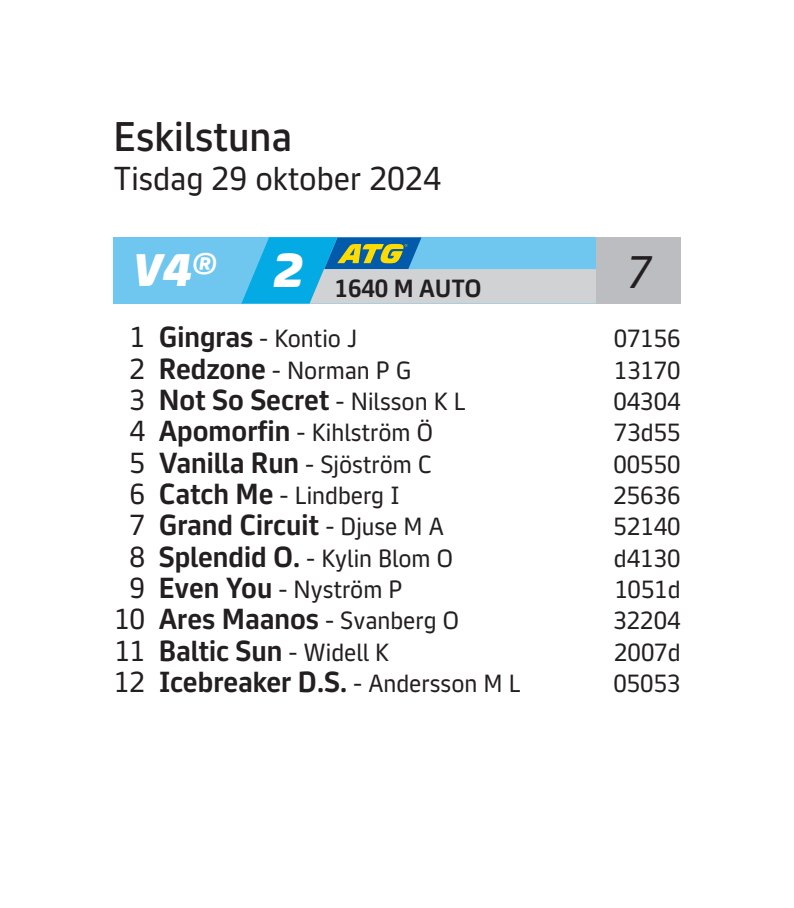
<style>
.page{position:relative;width:794px;height:908px;background:#fff}
.page>*{position:absolute;margin:0;border:0;box-sizing:border-box;transform-origin:0 0}
.t1{font:46px "ATG Rubrik";color:#fff}
.t2{font:44px "ATG Rubrik";color:#fff}
.t3{font:italic 44px "ATG Text";color:#231f20}
.t4{font:500 40px "ATG Text";color:#231f20}
.t5{font:32px "ATG Text";color:#231f20}
.HorseAndRider{font:700 28px "ATG Text";color:#231f20}
.S_REKORD{font:28px "ATG Text";color:#231f20}
.HorseAndRider-2{font:24px "ATG Text";color:#231f20}
.S_REKORD-2{font:24px "ATG Text";color:#231f20}
.t6{font:700 24px "ATG Text";color:#231f20}
.s1{font-weight:700;font-size:28px}
.s2{font-weight:400;font-size:24px}
</style>
<div class="page">
<div style="left:595px;top:237px;width:85px;height:66px;background:#bcbdc0"></div>
<svg style="left:113px;top:237px;width:483px;height:66px"></svg>
<p class="t4" style="left:113px;top:113px;width:180px">Eskilstuna</p>
<p class="t5" style="left:113px;top:159px;width:329px">Tisdag 29 oktober 2024</p>
<p class="t2" style="left:134px;top:244px;width:83px">V4®</p>
<p class="t1" style="left:274px;top:243px;width:30px">2</p>
<p class="t6" style="left:334px;top:274px;width:149px">1640 M AUTO</p>
<p class="t3" style="left:626px;top:246px;width:26px">7</p>
<p class="S_REKORD" style="left:129px;top:320px;width:17px">1</p>
<p class="HorseAndRider-2" style="left:159px;top:324px;width:200px"><span class="s1">Gingras</span> - Kontio J</p>
<p class="S_REKORD-2" style="left:614px;top:324px;width:68px">07156</p>
<p class="S_REKORD" style="left:129px;top:352px;width:17px">2</p>
<p class="HorseAndRider-2" style="left:159px;top:356px;width:254px"><span class="s1">Redzone</span> - Norman P G</p>
<p class="S_REKORD-2" style="left:614px;top:356px;width:68px">13170</p>
<p class="S_REKORD" style="left:129px;top:383px;width:17px">3</p>
<p class="HorseAndRider" style="left:159px;top:383px;width:308px">Not So Secret <span class="s2">- Nilsson K L</span></p>
<p class="S_REKORD-2" style="left:613px;top:387px;width:69px">04304</p>
<p class="S_REKORD" style="left:129px;top:414px;width:17px">4</p>
<p class="HorseAndRider-2" style="left:159px;top:418px;width:276px"><span class="s1">Apomorfin</span> - Kihlström Ö</p>
<p class="S_REKORD-2" style="left:614px;top:418px;width:68px">73d55</p>
<p class="S_REKORD" style="left:129px;top:446px;width:17px">5</p>
<p class="HorseAndRider" style="left:159px;top:445px;width:275px">Vanilla Run <span class="s2">- Sjöström C</span></p>
<p class="S_REKORD-2" style="left:613px;top:449px;width:69px">00550</p>
<p class="S_REKORD" style="left:129px;top:477px;width:17px">6</p>
<p class="HorseAndRider-2" style="left:159px;top:481px;width:243px"><span class="s1">Catch Me</span> - Lindberg I</p>
<p class="S_REKORD-2" style="left:613px;top:481px;width:69px">25636</p>
<p class="S_REKORD" style="left:129px;top:508px;width:17px">7</p>
<p class="HorseAndRider" style="left:159px;top:508px;width:286px">Grand Circuit <span class="s2">- Djuse M A</span></p>
<p class="S_REKORD-2" style="left:613px;top:512px;width:68px">52140</p>
<p class="S_REKORD" style="left:129px;top:540px;width:17px">8</p>
<p class="HorseAndRider-2" style="left:159px;top:543px;width:296px"><span class="s1">Splendid O.</span> - Kylin Blom O</p>
<p class="S_REKORD-2" style="left:614px;top:543px;width:68px">d4130</p>
<p class="S_REKORD" style="left:129px;top:571px;width:17px">9</p>
<p class="HorseAndRider-2" style="left:159px;top:575px;width:245px"><span class="s1">Even You</span> - Nyström P</p>
<p class="S_REKORD-2" style="left:614px;top:575px;width:68px">1051d</p>
<p class="S_REKORD" style="left:114px;top:602px;width:33px">10</p>
<p class="HorseAndRider" style="left:159px;top:602px;width:302px">Ares Maanos <span class="s2">- Svanberg O</span></p>
<p class="S_REKORD-2" style="left:613px;top:606px;width:69px">32204</p>
<p class="S_REKORD" style="left:114px;top:633px;width:32px">11</p>
<p class="HorseAndRider" style="left:159px;top:633px;width:232px">Baltic Sun <span class="s2">- Widell K</span></p>
<p class="S_REKORD-2" style="left:614px;top:637px;width:68px">2007d</p>
<p class="S_REKORD" style="left:114px;top:665px;width:33px">12</p>
<p class="HorseAndRider" style="left:159px;top:664px;width:363px">Icebreaker D.S. <span class="s2">- Andersson M L</span></p>
<p class="S_REKORD-2" style="left:613px;top:669px;width:69px">05053</p>
</div>
